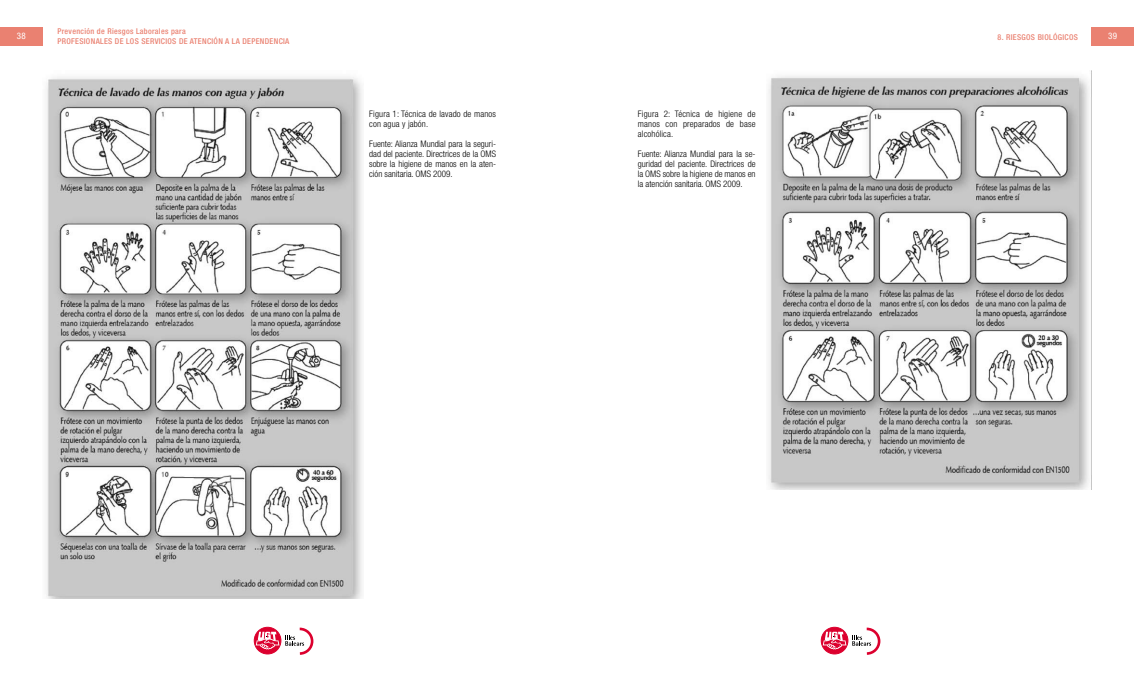
<style>
.page{position:relative;width:1134px;height:681px;background:#fff}
.page>*{position:absolute;margin:0;border:0;box-sizing:border-box;transform-origin:0 0}
.t1{font:300 condensed 9px/10px "Helvetica Neue LT Std";color:#000;text-align:justify}
.t2{font:300 condensed 9px/10px "Helvetica Neue LT Std";letter-spacing:.02em;color:#000}
.t3{font:condensed 9px "Helvetica Neue LT Std";color:#fff}
.t4{font:500 condensed 8px/10px "Helvetica Neue LT Std";letter-spacing:.04em;color:#ea8171}
</style>
<div class="page">
<div style="left:0;top:27px;width:43px;height:18px;background:#ea8171"></div>
<svg style="left:254px;top:626px;width:28px;height:28px"></svg>
<div style="left:254px;top:626px;width:28px;height:28px;border:1px solid #fff;border-radius:50%"></div>
<div style="left:254px;top:627px;width:27px;height:26px;background:#dc002e;border-radius:50%"></div>
<div style="left:254px;top:627px;width:27px;height:26px;border:1px solid #dc002e;border-radius:50%"></div>
<svg style="left:256px;top:631px;width:23px;height:18px"></svg>
<svg style="left:285px;top:627px;width:29px;height:28px"></svg>
<div style="left:1091px;top:27px;width:43px;height:18px;background:#ea8171"></div>
<svg style="left:820px;top:626px;width:28px;height:28px"></svg>
<div style="left:820px;top:626px;width:29px;height:28px;border:1px solid #fff;border-radius:50%"></div>
<div style="left:821px;top:627px;width:27px;height:26px;background:#dc002e;border-radius:50%"></div>
<div style="left:821px;top:627px;width:27px;height:26px;border:1px solid #dc002e;border-radius:50%"></div>
<svg style="left:823px;top:631px;width:23px;height:18px"></svg>
<svg style="left:852px;top:627px;width:28px;height:28px"></svg>
<img style="left:46px;top:77px;width:316px;height:521px">
<img style="left:768px;top:76px;width:321px;height:413px">
<p class="t4" style="left:58px;top:26px;width:233px">Prevención de Riesgos Laborales para<br>PROFESIONALES DE LOS SERVICIOS DE ATENCIÓN A LA DEPENDENCIA</p>
<p class="t3" style="left:17px;top:31px;width:11px">38</p>
<p class="t4" style="left:997px;top:32px;width:82px">8. RIESGOS BIOLÓGICOS</p>
<p class="t3" style="left:1108px;top:31px;width:11px">39</p>
<p class="t2" style="left:369px;top:109px;width:128px">Figura 1: Técnica de lavado de manos con agua y jabón.</p>
<p class="t1" style="left:369px;top:139px;width:128px">Fuente: Alianza Mundial para la seguri&shy;dad del paciente. Directrices de la OMS sobre la higiene de manos en la aten&shy;ción sanitaria. OMS 2009.</p>
<p class="t1" style="left:638px;top:109px;width:119px">Figura 2: Técnica de higiene de manos con preparados de base alcohólica.</p>
<p class="t1" style="left:638px;top:149px;width:119px">Fuente: Alianza Mundial para la se&shy;guridad del paciente. Directrices de la OMS sobre la higiene de manos en la atención sanitaria. OMS 2009.</p>
</div>
